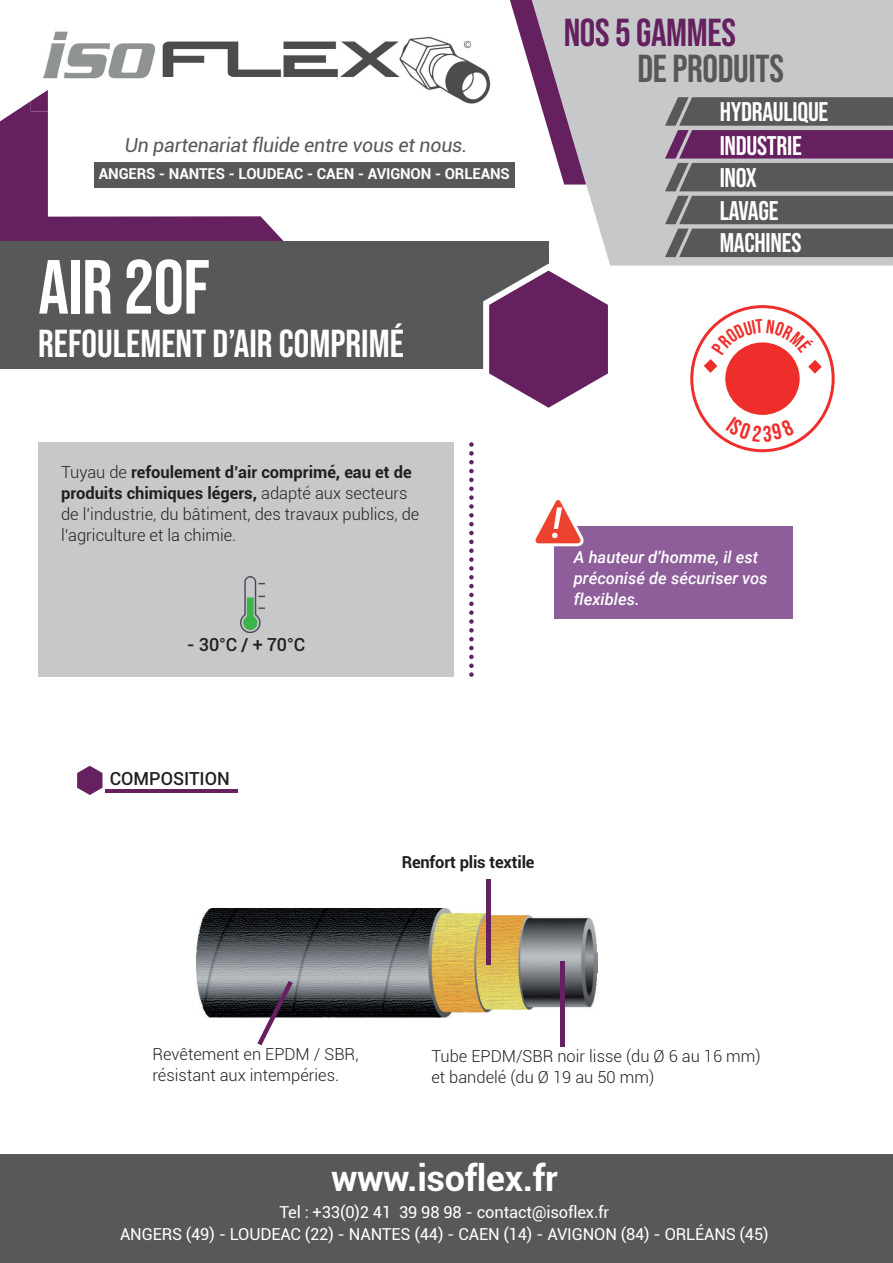
<style>
.page{position:relative;width:893px;height:1263px;background:#fff}
.page>*{position:absolute;margin:0;border:0;box-sizing:border-box;transform-origin:0 0}
.t1{font:76.5px "Bebas Neue";letter-spacing:-.01em;color:#fff}
.t2{font:39px "Bebas Neue";color:#fff}
.t3{font:39px "Bebas Neue";letter-spacing:-.01em;color:#64205f}
.t4{font:39px "Bebas Neue";letter-spacing:-.01em;color:#57585a}
.t5{font:700 36px "Roboto";letter-spacing:-.01em;color:#fff}
.t6{font:27px/32.7px "Bebas Neue";letter-spacing:-.01em;color:#fff}
.t7{font:italic 19.5px "Roboto";letter-spacing:-.01em;color:#57585a}
.t8{font:500 18px "Roboto";color:#231f20}
.t9{font:300 16.5px/21px "Roboto";color:#231f20}
.t10{font:16.5px/22px "Roboto";letter-spacing:-.01em;color:#fff;text-align:center}
.t11{font:italic 500 16.5px/21px "Roboto";color:#fff}
.t12{font:700 16.5px "Roboto";letter-spacing:-.01em;color:#231f20}
.t13{font:700 15px "Roboto";letter-spacing:-.01em;color:#fff}
.s1{font-weight:700}
</style>
<div class="page">
<div style="left:586px;top:0;width:307px;height:266px;background:#c7c8ca"></div>
<svg style="left:510px;top:0;width:76px;height:185px"></svg>
<img style="left:43px;top:31px;width:448px;height:73px">
<div style="left:94px;top:162px;width:420px;height:26px;background:#57585a"></div>
<svg style="left:665px;top:97px;width:228px;height:160px;background:#6a5f6b"></svg>
<svg style="left:0;top:101px;width:307px;height:140px"></svg>
<img style="left:31px;top:90px;width:17px;height:21px">
<div style="left:0;top:1154px;width:893px;height:109px;background:#57585a"></div>
<div style="left:38px;top:442px;width:416px;height:235px;background:#c7c8ca"></div>
<div style="left:0;top:241px;width:549px;height:128px;background:#57585a"></div>
<svg style="left:483px;top:264px;width:131px;height:144px"></svg>
<img style="left:240px;top:576px;width:24px;height:56px">
<svg style="left:77px;top:765px;width:26px;height:30px"></svg>
<hr style="left:106px;top:789px;width:132px;height:3px;background:#64205f">
<svg style="left:469px;top:442px;width:5px;height:235px"></svg>
<img style="left:196px;top:908px;width:401px;height:110px">
<svg style="left:257px;top:981px;width:36px;height:64px"></svg>
<div style="left:560px;top:961px;width:5px;height:85px;background:#64205f"></div>
<hr style="left:486px;top:879px;width:4px;height:85px;background:#64205f">
<div style="left:554px;top:526px;width:238px;height:93px;background:#8d5e9a"></div>
<svg style="left:535px;top:500px;width:49px;height:46px"></svg>
<svg style="left:690px;top:305px;width:145px;height:147px"></svg>
<p class="t7" style="left:125px;top:131px;width:344px">Un partenariat fluide entre vous et nous.</p>
<p class="t13" style="left:99px;top:164px;width:412px">ANGERS - NANTES - LOUDEAC - CAEN - AVIGNON - ORLEANS</p>
<h1 class="t1" style="left:38px;top:244px;width:173px">AIR 20F</h1>
<h2 class="t2" style="left:38px;top:321px;width:367px">REFOULEMENT D’AIR COMPRIMÉ</h2>
<p class="t9" style="left:61px;top:461px;width:360px">Tuyau de <span class="s1">refoulement d’air comprimé, eau et de produits chimiques légers,</span> adapté aux secteurs de l’industrie, du bâtiment, des travaux publics, de l’agriculture et la chimie.</p>
<p class="t8" style="left:187px;top:632px;width:120px">- 30°C / + 70°C</p>
<h2 class="t3" style="left:564px;top:11px;width:174px">NOS 5 GAMMES</h2>
<h2 class="t4" style="left:637px;top:46px;width:148px">DE PRODUITS</h2>
<h3 class="t6" style="left:720px;top:95px;width:110px">HYDRAULIQUE<br>INDUSTRIE<br>INOX<br>LAVAGE<br>MACHINES</h3>
<p class="t11" style="left:574px;top:546px;width:195px">A hauteur d’homme, il est préconisé de sécuriser vos flexibles.</p>
<p class="t8" style="left:110px;top:766px;width:121px">COMPOSITION</p>
<p class="t12" style="left:402px;top:851px;width:134px">Renfort plis textile</p>
<p class="t9" style="left:152px;top:1043px;width:207px">Revêtement en EPDM / SBR, résistant aux intempéries.</p>
<p class="t9" style="left:431px;top:1045px;width:331px">Tube EPDM/SBR noir lisse (du Ø 6 au 16 mm) et bandelé (du Ø 19 au 50 mm)</p>
<h3 class="t5" style="left:331px;top:1153px;width:228px">www.isoflex.fr</h3>
<p class="t10" style="left:120px;top:1200px;width:650px">Tel : +33(0)2 41 39 98 98 - contact@isoflex.fr<br>ANGERS (49) - LOUDEAC (22) - NANTES (44) - CAEN (14) - AVIGNON (84) - ORLÉANS (45)</p>
</div>
